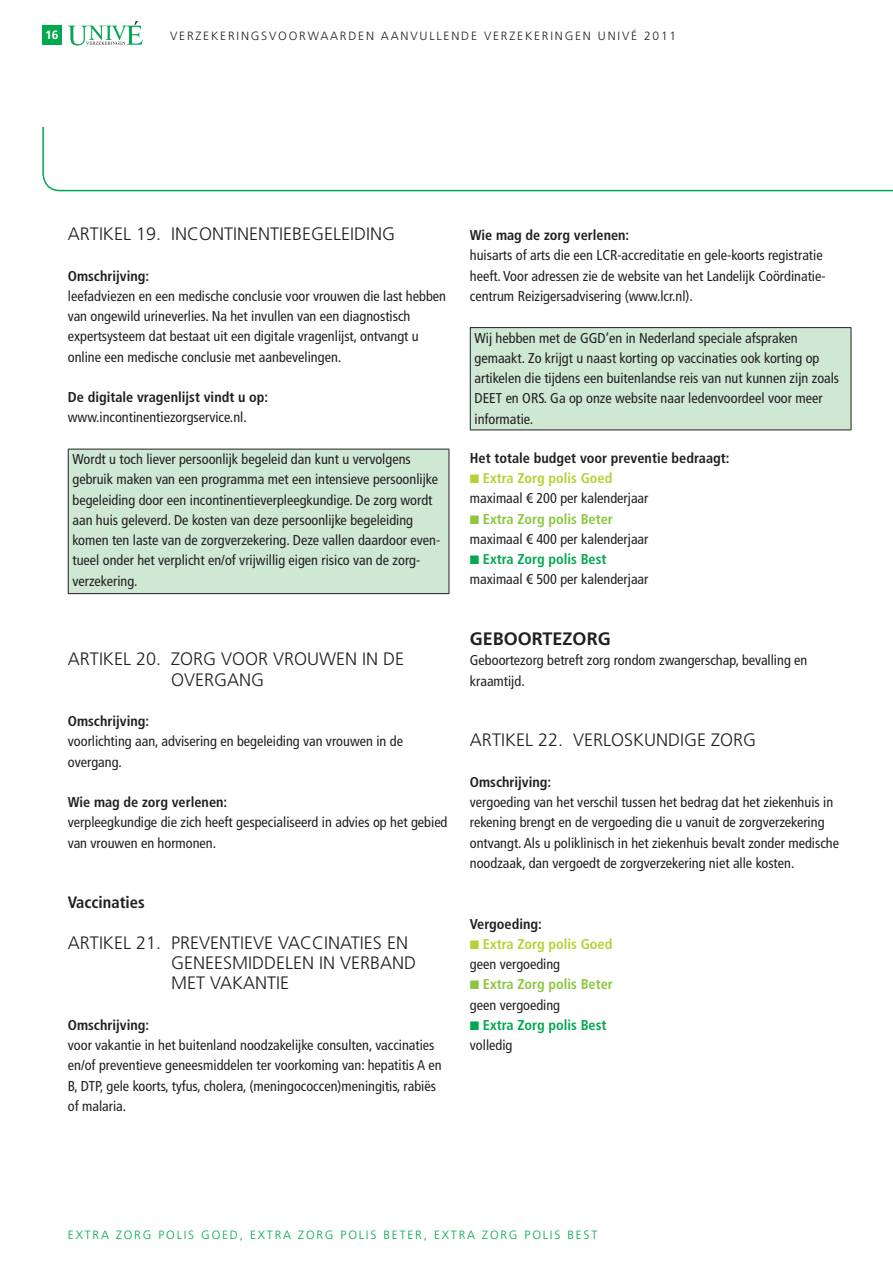
<style>
.page{position:relative;width:893px;height:1263px;background:#fff}
.page>*{position:absolute;margin:0;border:0;box-sizing:border-box;transform-origin:0 0}
.t1{font:300 18px/20.2px "Frutiger";color:#231f20}
.t2{font:700 18px "Frutiger";color:#231f20}
.t3{font:700 condensed 16.5px "Frutiger";color:#231f20}
.t4{font:condensed 14.25px/20.2px "Frutiger";color:#231f20}
.t5{font:700 condensed 14.25px "Frutiger";color:#231f20}
.t6{font:700 condensed 14.25px/20.2px "Frutiger";color:#8cc63f}
.t7{font:700 condensed 14.25px/20.2px "Frutiger";color:#b3d334}
.t8{font:700 condensed 14.25px/20.2px "Frutiger";color:#00a84f}
.t9{font:300 12px "Frutiger";letter-spacing:.15em;color:#00a84f}
.t10{font:300 12px "Frutiger";letter-spacing:.15em;color:#231f20}
.t11{font:700 12px "Frutiger";color:#fff}
.s1{font-family:"European Pi Three";font-stretch:normal;color:#b3d334}
.s2{font-weight:700;color:#b3d334}
.s3{font-family:"European Pi Three";font-stretch:normal;color:#8cc63f}
.s4{font-weight:700;color:#8cc63f}
.s5{font-family:"European Pi Three";font-stretch:normal;color:#00a84f}
.s6{font-weight:700;color:#00a84f}
.s7{font-family:"European Pi Three";font-weight:400;font-stretch:normal}
.s8{font-weight:400;color:#231f20}
</style>
<div class="page">
<svg style="left:42px;top:127px;width:850px;height:64px"></svg>
<div style="left:42px;top:26px;width:19px;height:19px;background:#00a84f"></div>
<svg style="left:68px;top:21px;width:75px;height:25px"></svg>
<div style="left:68px;top:449px;width:381px;height:145px;background:#cfe8d4"></div>
<hr style="left:68px;top:449px;width:381px;height:1px;background:#231f20">
<hr style="left:68px;top:449px;width:1px;height:144px;background:#231f20">
<hr style="left:448px;top:449px;width:1px;height:144px;background:#231f20">
<hr style="left:68px;top:593px;width:381px;height:1px;background:#231f20">
<div style="left:470px;top:328px;width:381px;height:102px;background:#cfe8d4"></div>
<hr style="left:470px;top:327px;width:381px;height:1px;background:#231f20">
<hr style="left:470px;top:328px;width:1px;height:102px;background:#231f20">
<hr style="left:850px;top:328px;width:1px;height:102px;background:#231f20">
<hr style="left:470px;top:430px;width:381px;height:1px;background:#231f20">
<p class="t11" style="left:45px;top:30px;width:15px">16</p>
<p class="t10" style="left:170px;top:31px;width:507px">VERZEKERINGSVOORWAARDEN AANVULLENDE VERZEKERINGEN UNIVÉ 2011</p>
<p class="t1" style="left:68px;top:225px;width:329px">ARTIKEL 19. INCONTINENTIEBEGELEIDING</p>
<p class="t5" style="left:68px;top:270px;width:83px">Omschrijving:</p>
<p class="t4" style="left:68px;top:287px;width:379px">leefadviezen en een medische conclusie voor vrouwen die last hebben van ongewild urineverlies. Na het invullen van een diagnostisch expertsysteem dat bestaat uit een digitale vragenlijst, ontvangt u online een medische conclusie met aanbevelingen.</p>
<p class="t5" style="left:68px;top:392px;width:202px">De digitale vragenlijst vindt u op:</p>
<p class="t4" style="left:68px;top:409px;width:180px">www.incontinentiezorgservice.nl.</p>
<p class="t4" style="left:72px;top:450px;width:369px">Wordt u toch liever persoonlijk begeleid dan kunt u vervolgens gebruik maken van een programma met een intensieve persoonlijke begeleiding door een incontinentieverpleegkundige. De zorg wordt aan huis geleverd. De kosten van deze persoonlijke begeleiding komen ten laste van de zorgverzekering. Deze vallen daardoor even&shy;tueel onder het verplicht en/of vrijwillig eigen risico van de zorg&shy;verzekering.</p>
<p class="t1" style="left:171px;top:651px;width:235px;text-indent:-103px">ARTIKEL 20. ZORG VOOR VROUWEN IN DE<br>OVERGANG</p>
<p class="t5" style="left:68px;top:716px;width:83px">Omschrijving:</p>
<p class="t4" style="left:68px;top:733px;width:337px">voorlichting aan, advisering en begeleiding van vrouwen in de overgang.</p>
<p class="t5" style="left:68px;top:797px;width:161px">Wie mag de zorg verlenen:</p>
<p class="t4" style="left:68px;top:814px;width:381px">verpleegkundige die zich heeft gespecialiseerd in advies op het gebied van vrouwen en hormonen.</p>
<p class="t3" style="left:68px;top:896px;width:78px">Vaccinaties</p>
<p class="t1" style="left:171px;top:934px;width:247px;text-indent:-103px">ARTIKEL 21. PREVENTIEVE VACCINATIES EN<br>GENEESMIDDELEN IN VERBAND<br>MET VAKANTIE</p>
<p class="t5" style="left:68px;top:1019px;width:83px">Omschrijving:</p>
<p class="t4" style="left:68px;top:1036px;width:375px">voor vakantie in het buitenland noodzakelijke consulten, vaccinaties en/of preventieve geneesmiddelen ter voorkoming van: hepatitis A en B, DTP, gele koorts, tyfus, cholera, (meningococcen)meningitis, rabiës of malaria.</p>
<p class="t5" style="left:470px;top:230px;width:161px">Wie mag de zorg verlenen:</p>
<p class="t4" style="left:470px;top:247px;width:357px">huisarts of arts die een LCR-accreditatie en gele-koorts registratie heeft. Voor adressen zie de website van het Landelijk Coördinatie&shy;centrum Reizigersadvisering (www.lcr.nl).</p>
<p class="t4" style="left:474px;top:329px;width:366px">Wij hebben met de GGD’en in Nederland speciale afspraken gemaakt. Zo krijgt u naast korting op vaccinaties ook korting op artikelen die tijdens een buitenlandse reis van nut kunnen zijn zoals DEET en ORS. Ga op onze website naar ledenvoordeel voor meer informatie.</p>
<p class="t5" style="left:470px;top:452px;width:261px">Het totale budget voor preventie bedraagt:</p>
<p class="t4" style="left:470px;top:469px;width:180px"><span class="s1">-</span> <span class="s2">Extra Zorg polis Goed </span>maximaal € 200 per kalenderjaar</p>
<p class="t4" style="left:470px;top:510px;width:180px"><span class="s3">-</span> <span class="s4">Extra Zorg polis Beter </span>maximaal € 400 per kalenderjaar</p>
<p class="t4" style="left:470px;top:550px;width:180px"><span class="s5">-</span> <span class="s6">Extra Zorg polis Best </span>maximaal € 500 per kalenderjaar</p>
<p class="t2" style="left:470px;top:632px;width:142px">GEBOORTEZORG</p>
<p class="t4" style="left:470px;top:652px;width:339px">Geboortezorg betreft zorg rondom zwangerschap, bevalling en kraamtijd.</p>
<p class="t1" style="left:470px;top:732px;width:288px">ARTIKEL 22. VERLOSKUNDIGE ZORG</p>
<p class="t5" style="left:470px;top:776px;width:83px">Omschrijving:</p>
<p class="t4" style="left:470px;top:793px;width:371px">vergoeding van het verschil tussen het bedrag dat het ziekenhuis in rekening brengt en de vergoeding die u vanuit de zorgverzekering ontvangt. Als u poliklinisch in het ziekenhuis bevalt zonder medische noodzaak, dan vergoedt de zorgverzekering niet alle kosten.</p>
<p class="t5" style="left:470px;top:918px;width:73px">Vergoeding:</p>
<p class="t7" style="left:470px;top:935px;width:144px"><span class="s7">-</span> Extra Zorg polis Goed <span class="s8">geen vergoeding</span></p>
<p class="t6" style="left:470px;top:976px;width:144px"><span class="s7">-</span> Extra Zorg polis Beter <span class="s8">geen vergoeding</span></p>
<p class="t8" style="left:470px;top:1016px;width:138px"><span class="s7">-</span> Extra Zorg polis Best <span class="s8">volledig</span></p>
<p class="t9" style="left:68px;top:1230px;width:531px">EXTRA ZORG POLIS GOED, EXTRA ZORG POLIS BETER, EXTRA ZORG POLIS BEST</p>
</div>
